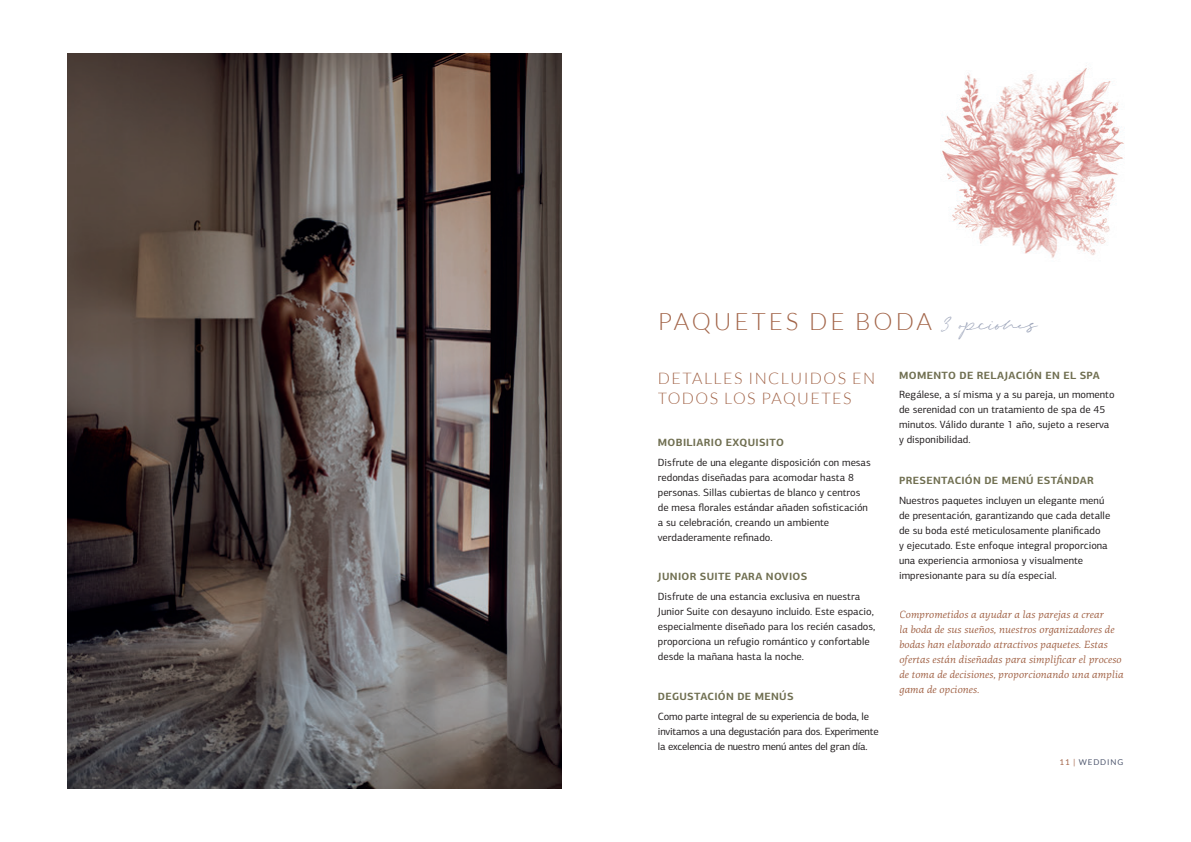
<style>
.page{position:relative;width:1191px;height:842px;background:#fff}
.page>*{position:absolute;margin:0;border:0;box-sizing:border-box;transform-origin:0 0}
.t1{font:300 24px "Lato";letter-spacing:.125em;color:#a26448}
.t2{font:300 16px/20px "Lato";letter-spacing:.09em;color:#a26448}
.t3{font:10.5px/15px "PF Centro Sans Pro";color:#231f20}
.t4{font:italic 10.5px/15px "PF Centro Serif Pro";color:#a26448}
.t5{font:10.5px/15px "PF Centro Sans Pro";letter-spacing:-.02em;color:#231f20}
.t6{font:700 10.5px "PF Centro Sans Pro";letter-spacing:.03em;color:#706f51}
.t7{font:8px "Lato";letter-spacing:.11em;color:#525a71}
.s1{font-family:"Stay Classy Duo Script Brush";font-weight:400;font-size:32px;color:#9da5ba}
.s2{color:#a26448}
</style>
<div class="page">
<img style="left:68px;top:54px;width:493px;height:734px">
<img style="left:940px;top:68px;width:185px;height:190px">
<h1 class="t1" style="left:658px;top:309px;width:382px">PAQUETES DE BODA <span class="s1">3 opciones</span></h1>
<h2 class="t2" style="left:658px;top:368px;width:219px">DETALLES INCLUIDOS EN<br>TODOS LOS PAQUETES</h2>
<p class="t6" style="left:658px;top:435px;width:127px">MOBILIARIO EXQUISITO</p>
<p class="t3" style="left:658px;top:454px;width:214px">Disfrute de una elegante disposición con mesas redondas diseñadas para acomodar hasta 8 personas. Sillas cubiertas de blanco y centros de mesa florales estándar añaden sofisticación a su celebración, creando un ambiente verdaderamente refinado.</p>
<p class="t6" style="left:658px;top:570px;width:151px">JUNIOR SUITE PARA NOVIOS</p>
<p class="t3" style="left:658px;top:589px;width:219px">Disfrute de una estancia exclusiva en nuestra Junior Suite con desayuno incluido. Este espacio, especialmente diseñado para los recién casados, proporciona un refugio romántico y confortable desde la mañana hasta la noche.</p>
<p class="t6" style="left:658px;top:690px;width:137px">DEGUSTACIÓN DE MENÚS</p>
<p class="t5" style="left:658px;top:709px;width:222px">Como parte integral de su experiencia de boda, le invitamos a una degustación para dos. Experimente la excelencia de nuestro menú antes del gran día.</p>
<p class="t6" style="left:899px;top:368px;width:202px">MOMENTO DE RELAJACIÓN EN EL SPA</p>
<p class="t3" style="left:899px;top:387px;width:217px">Regálese, a sí misma y a su pareja, un momento de serenidad con un tratamiento de spa de 45 minutos. Válido durante 1 año, sujeto a reserva y disponibilidad.</p>
<p class="t6" style="left:899px;top:474px;width:196px">PRESENTACIÓN DE MENÚ ESTÁNDAR</p>
<p class="t3" style="left:899px;top:493px;width:213px">Nuestros paquetes incluyen un elegante menú de presentación, garantizando que cada detalle de su boda esté meticulosamente planificado<br>y ejecutado. Este enfoque integral proporciona una experiencia armoniosa y visualmente impresionante para su día especial.</p>
<p class="t4" style="left:899px;top:607px;width:226px">Comprometidos a ayudar a las parejas a crear<br>la boda de sus sueños, nuestros organizadores de bodas han elaborado atractivos paquetes. Estas ofertas están diseñadas para simplificar el proceso de toma de decisiones, proporcionando una amplia gama de opciones.</p>
<p class="t7" style="left:1059px;top:757px;width:65px"><span class="s2">11 |</span> WEDDING</p>
</div>
